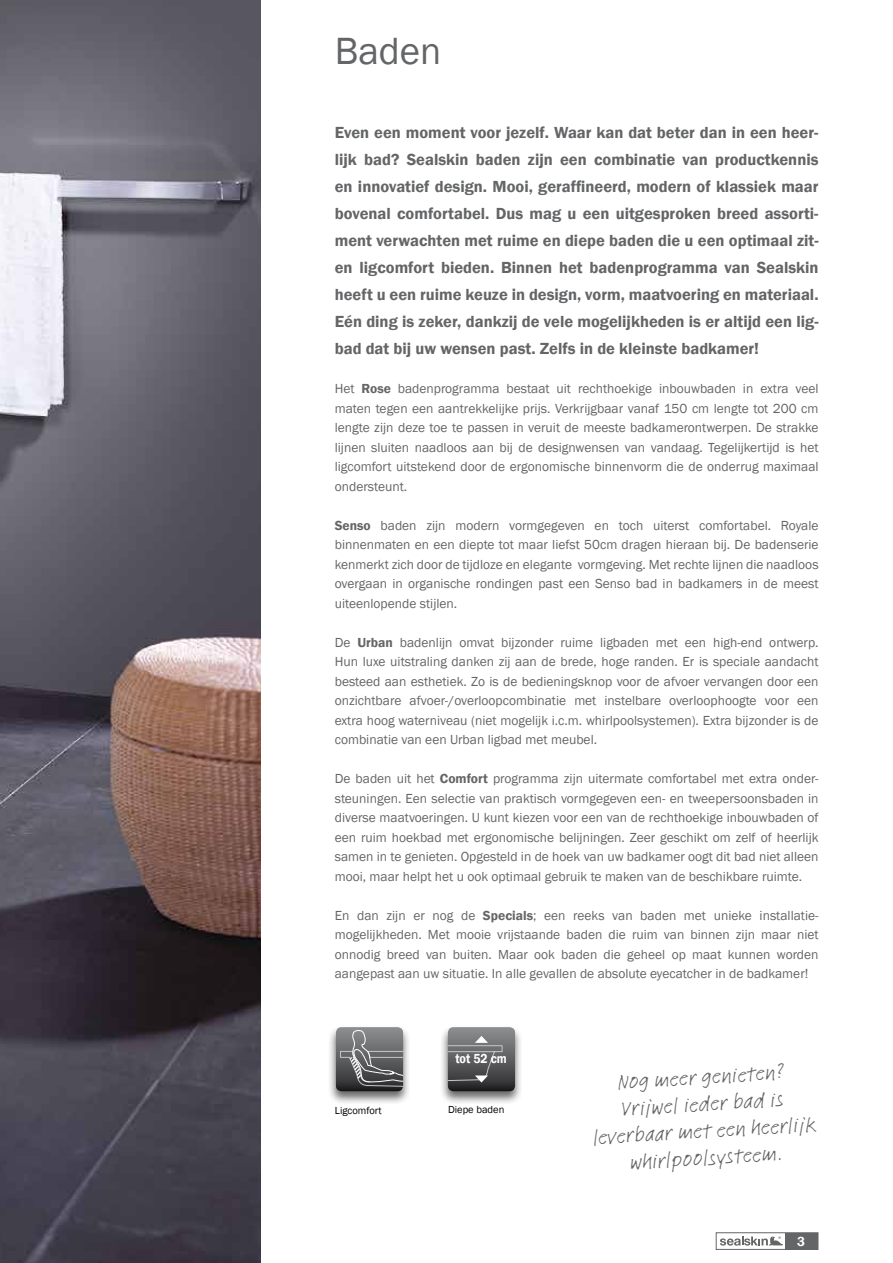
<style>
.page{position:relative;width:893px;height:1263px;background:#fff}
.page>*{position:absolute;margin:0;border:0;box-sizing:border-box;transform-origin:0 0}
.t1{font:39px "Franklin Gothic";color:#646567}
.t2{font:22.5px/27px "Linotype Feltpen";color:#646567;text-align:center}
.t3{font:600 16.5px/27px "Franklin Gothic";color:#646567;text-align:justify}
.t4{font:13.5px/19.5px "Franklin Gothic";color:#646567;text-align:justify}
.t5{font:600 13.5px "Franklin Gothic";color:#fff;scale:.9 1}
.t6{font:600 13.5px "Franklin Gothic";color:#fff}
.t7{font:10.5px "Franklin Gothic";color:#000}
.s1{font-weight:600}
</style>
<div class="page">
<img style="left:0;top:0;width:261px;height:1263px">
<div style="left:328px;top:1025px;width:83px;height:81px;background:#000;opacity:.6"></div>
<svg style="left:336px;top:1027px;width:68px;height:64px;background:#6e6e70"></svg>
<div style="left:440px;top:1025px;width:83px;height:81px;background:#000;opacity:.6"></div>
<svg style="left:447px;top:1027px;width:68px;height:64px;background:#656567"></svg>
<div style="left:786px;top:1233px;width:32px;height:16px;background:#646567"></div>
<div style="left:716px;top:1232px;width:102px;height:18px;border:1px solid #646567"></div>
<svg style="left:720px;top:1236px;width:63px;height:9px"></svg>
<h1 class="t1" style="left:335px;top:27px;width:108px">Baden</h1>
<p class="t3" style="left:335px;top:120px;width:485px">Even een moment voor jezelf. Waar kan dat beter dan in een heer&shy;lijk bad? Sealskin baden zijn een combinatie van productkennis en innovatief design. Mooi, geraffineerd, modern of klassiek maar bovenal comfortabel. Dus mag u een uitgesproken breed assorti&shy;ment verwachten met ruime en diepe baden die u een optimaal zit&shy;en ligcomfort bieden. Binnen het badenprogramma van Sealskin heeft u een ruime keuze in design, vorm, maatvoering en materiaal.<br>Eén ding is zeker, dankzij de vele mogelijkheden is er altijd een lig&shy;bad dat bij uw wensen past. Zelfs in de kleinste badkamer!</p>
<p class="t4" style="left:335px;top:379px;width:485px">Het <span class="s1">Rose</span> badenprogramma bestaat uit rechthoekige inbouwbaden in extra veel maten tegen een aantrekkelijke prijs. Verkrijgbaar vanaf 150 cm lengte tot 200 cm lengte zijn deze toe te passen in veruit de meeste badkamerontwerpen. De strakke lijnen sluiten naadloos aan bij de designwensen van vandaag. Tegelijkertijd is het ligcomfort uitstekend door de ergonomische binnenvorm die de onderrug maximaal ondersteunt.</p>
<p class="t4" style="left:335px;top:516px;width:485px"><span class="s1">Senso</span> baden zijn modern vormgegeven en toch uiterst comfortabel. Royale binnenmaten en een diepte tot maar liefst 50cm dragen hieraan bij. De badenserie kenmerkt zich door de tijdloze en elegante vormgeving. Met rechte lijnen die naadloos overgaan in organische rondingen past een Senso bad in badkamers in de meest uiteenlopende stijlen.</p>
<p class="t4" style="left:335px;top:633px;width:485px">De <span class="s1">Urban</span> badenlijn omvat bijzonder ruime ligbaden met een high-end ontwerp.<br>Hun luxe uitstraling danken zij aan de brede, hoge randen. Er is speciale aandacht besteed aan esthetiek. Zo is de bedieningsknop voor de afvoer vervangen door een onzichtbare afvoer-/overloopcombinatie met instelbare overloophoogte voor een extra hoog waterniveau (niet mogelijk i.c.m. whirlpoolsystemen). Extra bijzonder is de combinatie van een Urban ligbad met meubel.</p>
<p class="t4" style="left:335px;top:769px;width:485px">De baden uit het <span class="s1">Comfort</span> programma zijn uitermate comfortabel met extra onder&shy;steuningen. Een selectie van praktisch vormgegeven een- en tweepersoonsbaden in diverse maatvoeringen. U kunt kiezen voor een van de rechthoekige inbouwbaden of een ruim hoekbad met ergonomische belijningen. Zeer geschikt om zelf of heerlijk samen in te genieten. Opgesteld in de hoek van uw badkamer oogt dit bad niet alleen mooi, maar helpt het u ook optimaal gebruik te maken van de beschikbare ruimte.</p>
<p class="t4" style="left:335px;top:906px;width:485px">En dan zijn er nog de <span class="s1">Specials</span>; een reeks van baden met unieke installatie&shy;mogelijkheden. Met mooie vrijstaande baden die ruim van binnen zijn maar niet onnodig breed van buiten. Maar ook baden die geheel op maat kunnen worden aangepast aan uw situatie. In alle gevallen de absolute eyecatcher in de badkamer!</p>
<p class="t5" style="left:455px;top:1050px;width:59px">tot 52 cm</p>
<p class="t7" style="left:335px;top:1103px;width:49px">Ligcomfort</p>
<p class="t7" style="left:448px;top:1103px;width:58px">Diepe baden</p>
<h2 class="t2" style="left:589px;top:1068px;width:225px;rotate:-3deg">Nog meer genieten?<br>Vrijwel ieder bad is leverbaar met een heerlijk whirlpoolsysteem.</h2>
<p class="t6" style="left:797px;top:1233px;width:9px">3</p>
</div>
